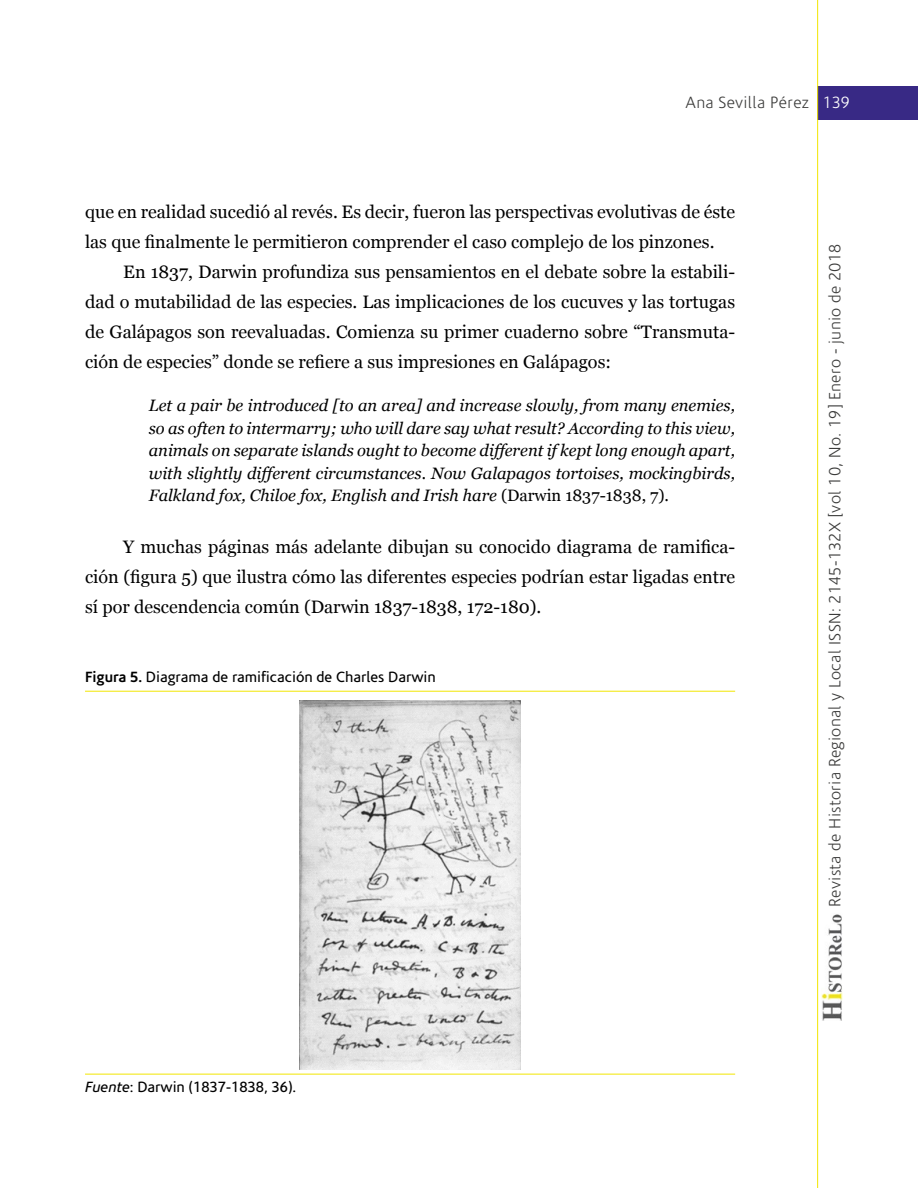
<style>
.page{position:relative;width:918px;height:1188px;background:#fff}
.page>*{position:absolute;margin:0;border:0;box-sizing:border-box;transform-origin:0 0}
.t1{font:18px/30px "Georgia";color:#000;text-align:justify}
.t2{font:italic 16.5px/22.5px "Georgia";color:#000;text-align:justify}
.t3{font:300 16.5px "Corisande";letter-spacing:.02em;color:#3c3c3b}
.t4{font:15px "Corisande";color:#000}
.s1{color:#fff}
.s2{font-style:normal}
.s3{font-weight:700}
.s4{font-style:italic}
</style>
<div class="page">
<div style="left:818px;top:86px;width:100px;height:33px;background:#382985"></div>
<hr style="left:817px;top:0;width:1px;height:1188px;background:#f2e600">
<img style="left:821px;top:914px;width:21px;height:107px">
<hr style="left:85px;top:691px;width:650px;height:1px;background:#f2e600">
<hr style="left:85px;top:1074px;width:650px;height:1px;background:#f2e600">
<img style="left:300px;top:700px;width:221px;height:369px">
<p class="t3" style="left:686px;top:94px;width:166px">Ana Sevilla Pérez <span class="s1">139</span></p>
<p class="t1" style="left:85px;top:196px;width:652px">que en realidad sucedió al revés. Es decir, fueron las perspectivas evolutivas de éste las que finalmente le permitieron comprender el caso complejo de los pinzones.</p>
<p class="t1" style="left:85px;top:256px;width:652px;text-indent:38px">En 1837, Darwin profundiza sus pensamientos en el debate sobre la estabili&shy;dad o mutabilidad de las especies. Las implicaciones de los cucuves y las tortugas de Galápagos son reevaluadas. Comienza su primer cuaderno sobre “Transmuta&shy;ción de especies” donde se refiere a sus impresiones en Galápagos:</p>
<p class="t2" style="left:149px;top:394px;width:588px">Let a pair be introduced [to an area] and increase slowly, from many enemies, so as often to intermarry; who will dare say what result? According to this view, animals on separate islands ought to become different if kept long enough apart, with slightly different circumstances. Now Galapagos tortoises, mockingbirds, Falkland fox, Chiloe fox, English and Irish hare <span class="s2">(Darwin 1837-1838, 7).</span></p>
<p class="t1" style="left:85px;top:531px;width:652px;text-indent:38px">Y muchas páginas más adelante dibujan su conocido diagrama de ramifica&shy;ción (figura 5) que ilustra cómo las diferentes especies podrían estar ligadas entre sí por descendencia común (Darwin 1837-1838, 172-180).</p>
<p class="t4" style="left:85px;top:669px;width:352px"><span class="s3">Figura 5.</span> Diagrama de ramificación de Charles Darwin</p>
<p class="t4" style="left:85px;top:1078px;width:213px"><span class="s4">Fuente</span>: Darwin (1837-1838, 36).</p>
<p class="t3" style="left:826px;top:995px;width:753px;rotate:-90deg">HiSTOReLo. Revista de Historia Regional y Local ISSN: 2145-132X [vol 10, No. 19] Enero - junio de 2018</p>
</div>
